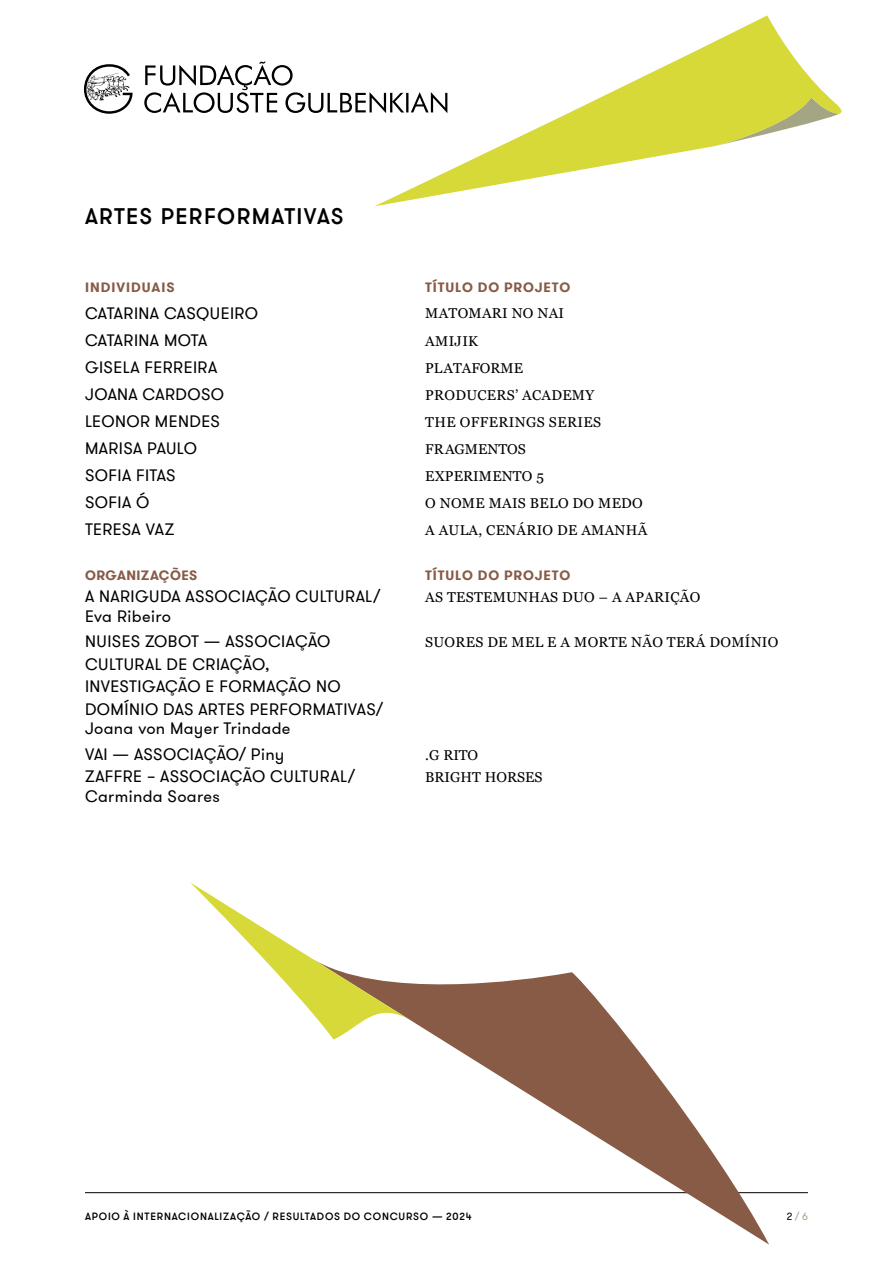
<style>
.page{position:relative;width:893px;height:1263px;background:#fff}
.page>*{position:absolute;margin:0;border:0;box-sizing:border-box;transform-origin:0 0}
.t1{font:500 22.5px "GT Walsheim";letter-spacing:.055em;color:#000}
.t2{font:16.5px/27px "GT Walsheim";letter-spacing:.02em;color:#000}
.t3{font:14.25px/27px "Georgia";letter-spacing:.02em;color:#000}
.t4{font:14.25px/22.5px "Georgia";color:#000}
.t5{font:700 13.5px "GT Walsheim";letter-spacing:.06em;color:#885b47}
.t6{font:700 13.5px "GT Walsheim";letter-spacing:.03em;color:#885b47}
.t7{font:500 10.5px "GT Walsheim";letter-spacing:.07em;color:#000}
.t8{font:10.5px "GT Walsheim";color:#a4a683}
.s1{color:#000}
</style>
<div class="page">
<hr style="left:85px;top:1192px;width:723px;height:1px;background:#000">
<svg style="left:144px;top:61px;width:230px;height:52px"></svg>
<svg style="left:84px;top:64px;width:49px;height:50px"></svg>
<svg style="left:374px;top:15px;width:468px;height:191px"></svg>
<svg style="left:311px;top:972px;width:458px;height:272px"></svg>
<svg style="left:190px;top:882px;width:223px;height:158px"></svg>
<h1 class="t1" style="left:85px;top:202px;width:260px">ARTES PERFORMATIVAS</h1>
<p class="t5" style="left:85px;top:278px;width:91px">INDIVIDUAIS</p>
<p class="t2" style="left:85px;top:299px;width:175px">CATARINA CASQUEIRO<br>CATARINA MOTA<br>GISELA FERREIRA<br>JOANA CARDOSO<br>LEONOR MENDES<br>MARISA PAULO<br>SOFIA FITAS<br>SOFIA Ó<br>TERESA VAZ</p>
<p class="t6" style="left:85px;top:566px;width:114px">ORGANIZAÇÕES</p>
<p class="t2" style="left:85px;top:586px;width:297px;line-height:19.5px">A NARIGUDA ASSOCIAÇÃO CULTURAL/<br>Eva Ribeiro</p>
<p class="t2" style="left:85px;top:630px;width:299px;line-height:22.5px">NUISES ZOBOT — ASSOCIAÇÃO<br>CULTURAL DE CRIAÇÃO,<br>INVESTIGAÇÃO E FORMAÇÃO NO<br>DOMÍNIO DAS ARTES PERFORMATIVAS/</p>
<p class="t2" style="left:85px;top:715px;width:207px;line-height:25.5px">Joana von Mayer Trindade<br>VAI — ASSOCIAÇÃO/ Piny</p>
<p class="t2" style="left:85px;top:766px;width:271px;line-height:19.5px">ZAFFRE – ASSOCIAÇÃO CULTURAL/<br>Carminda Soares</p>
<p class="t5" style="left:425px;top:278px;width:147px">TÍTULO DO PROJETO</p>
<p class="t3" style="left:425px;top:299px;width:223px">MATOMARI NO NAI<br>AMIJIK<br>PLATAFORME<br>PRODUCERS’ ACADEMY<br>THE OFFERINGS SERIES<br>FRAGMENTOS<br>EXPERIMENTO 5<br>O NOME MAIS BELO DO MEDO<br>A AULA, CENÁRIO DE AMANHÃ</p>
<p class="t5" style="left:425px;top:566px;width:147px">TÍTULO DO PROJETO</p>
<p class="t3" style="left:425px;top:583px;width:277px">AS TESTEMUNHAS DUO – A APARIÇÃO</p>
<p class="t3" style="left:425px;top:628px;width:355px">SUORES DE MEL E A MORTE NÃO TERÁ DOMÍNIO</p>
<p class="t4" style="left:425px;top:743px;width:119px">.G RITO<br>BRIGHT HORSES</p>
<p class="t7" style="left:85px;top:1209px;width:388px">APOIO À INTERNACIONALIZAÇÃO / RESULTADOS DO CONCURSO — 2024</p>
<p class="t8" style="left:787px;top:1209px;width:23px"><span class="s1">2</span> / 6</p>
</div>
